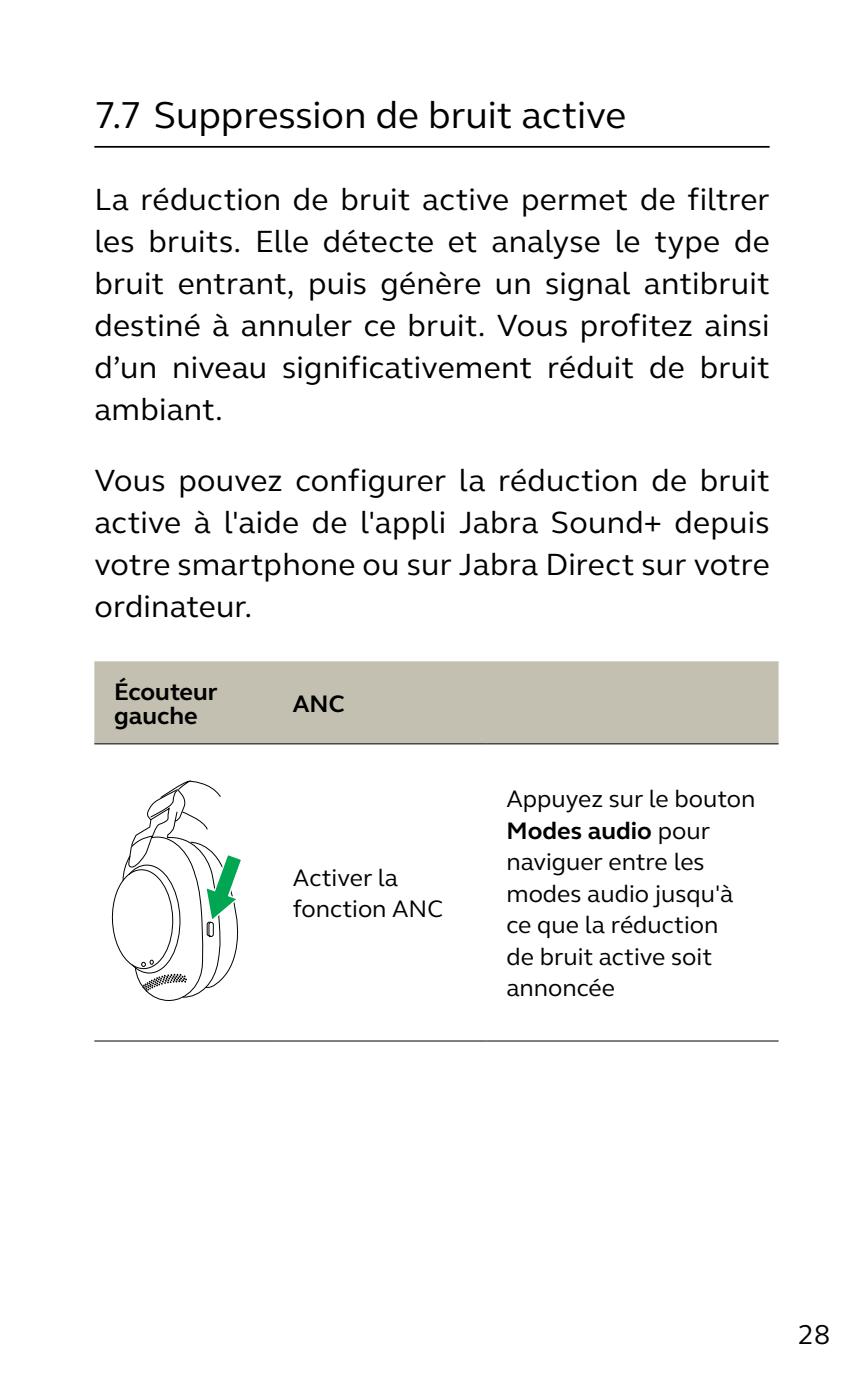
<style>
.page{position:relative;width:864px;height:1389px;background:#fff}
.page>*{position:absolute;margin:0;border:0;box-sizing:border-box;transform-origin:0 0}
.t1{font:38.5px "GN Elliot";letter-spacing:-.005em;color:#000}
.t2{font:31.5px/42px "GN Elliot";letter-spacing:.005em;color:#000;text-align:justify}
.t3{font:28px "GN Elliot";color:#000}
.t4{font:24.5px/31.5px "GN Elliot";color:#000}
.t5{font:700 24.5px/24.5px "GN Elliot";color:#000}
.s1{font-weight:700}
</style>
<div class="page">
<hr style="left:94px;top:146px;width:675px;height:2px;background:#000">
<div style="left:94px;top:661px;width:684px;height:82px;background:#c4c0b1"></div>
<hr style="left:273px;top:1040px;width:213px;height:2px;background:#000">
<hr style="left:486px;top:1040px;width:292px;height:2px;background:#000">
<hr style="left:273px;top:743px;width:213px;height:1px;background:#000">
<hr style="left:486px;top:743px;width:292px;height:1px;background:#000">
<hr style="left:94px;top:743px;width:179px;height:1px;background:#000">
<hr style="left:94px;top:1040px;width:179px;height:2px;background:#000">
<svg style="left:112px;top:780px;width:129px;height:221px"></svg>
<p class="t1" style="left:94px;top:89px;width:533px">7.7 Suppression de bruit active</p>
<p class="t2" style="left:94px;top:177px;width:676px">La réduction de bruit active permet de filtrer les bruits. Elle détecte et analyse le type de bruit entrant, puis génère un signal antibruit destiné à annuler ce bruit. Vous profitez ainsi d’un niveau significativement réduit de bruit ambiant.</p>
<p class="t2" style="left:94px;top:459px;width:676px">Vous pouvez configurer la réduction de bruit active à l'aide de l'appli Jabra Sound+ depuis votre smartphone ou sur Jabra Direct sur votre ordinateur.</p>
<p class="t5" style="left:114px;top:679px;width:105px">Écouteur gauche</p>
<p class="t5" style="left:293px;top:691px;width:53px">ANC</p>
<p class="t4" style="left:293px;top:861px;width:152px">Activer la fonction ANC</p>
<p class="t4" style="left:506px;top:782px;width:250px">Appuyez sur le bouton<br><span class="s1">Modes audio</span> pour naviguer entre les modes audio jusqu'à ce que la réduction<br>de bruit active soit annoncée</p>
<p class="t3" style="left:797px;top:1316px;width:34px">28</p>
</div>
